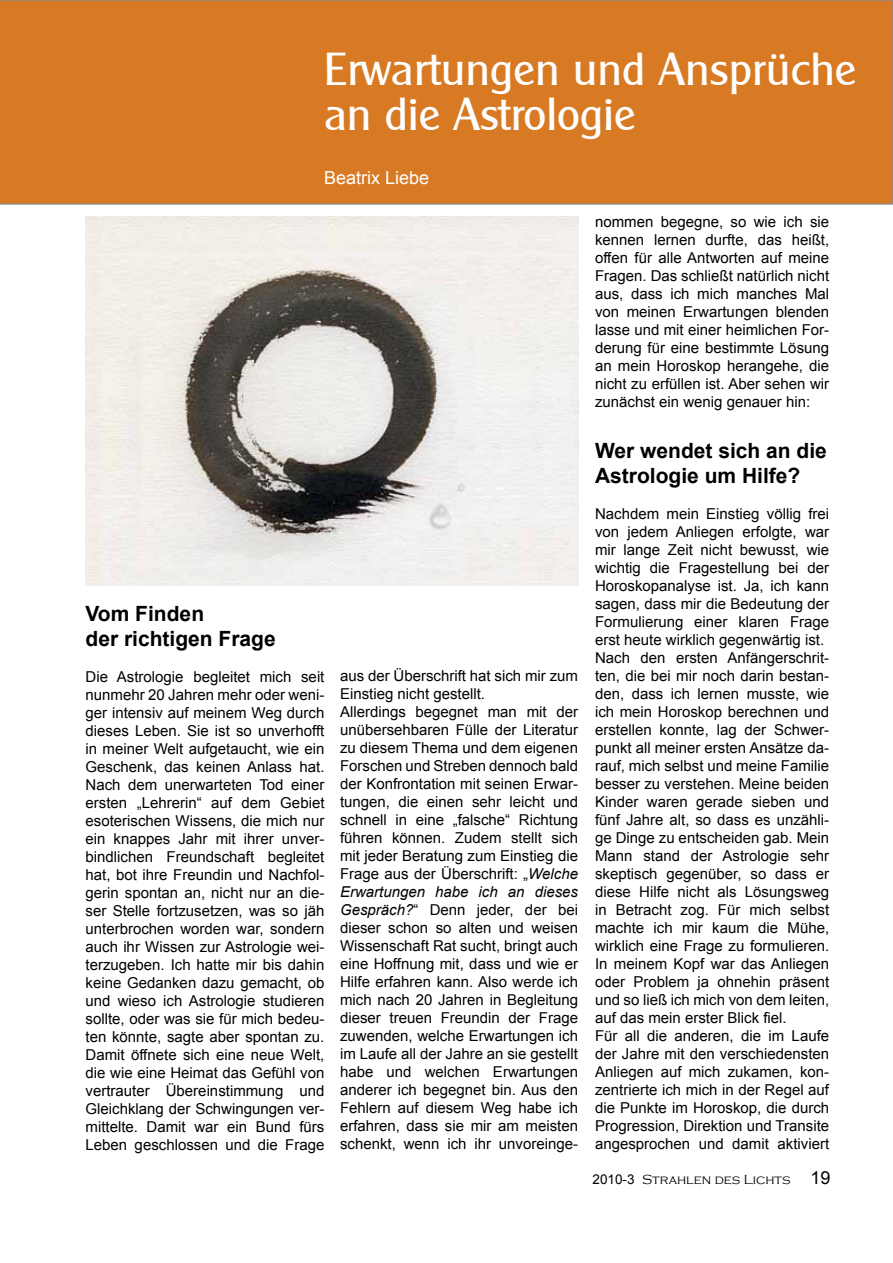
<style>
.page{position:relative;width:893px;height:1263px;background:#fff}
.page>*{position:absolute;margin:0;border:0;box-sizing:border-box;transform-origin:0 0}
.t1{font:45px/45px "Clarity Gothic SF";color:#fff}
.t2{font:700 21px/25.2px "Arial";color:#000}
.t3{font:18px "Arial";color:#fff}
.t4{font:15px/18px "Arial";color:#000;text-align:justify}
.t5{font:300 13.5px "Copperplate Gothic";color:#000}
.s1{font-style:italic}
.s2{font-family:"Arial";font-weight:400}
.s3{font-family:"Arial";font-weight:400;font-size:18px}
</style>
<div class="page">
<div style="left:0;top:0;width:893px;height:204px;background:#d87a23"></div>
<img style="left:86px;top:216px;width:492px;height:369px">
<h1 class="t1" style="left:324px;top:48px;width:534px">Erwartungen und Ansprüche an die Astrologie</h1>
<p class="t3" style="left:324px;top:166px;width:107px">Beatrix Liebe</p>
<h2 class="t2" style="left:86px;top:601px;width:192px">Vom Finden<br>der richtigen Frage</h2>
<p class="t4" style="left:86px;top:668px;width:240px">Die Astrologie begleitet mich seit nunmehr 20 Jahren mehr oder weni&shy;ger intensiv auf meinem Weg durch dieses Leben. Sie ist so unverhofft in meiner Welt aufgetaucht, wie ein Geschenk, das keinen Anlass hat.<br>Nach dem unerwarteten Tod einer ersten „Lehrerin“ auf dem Gebiet esoterischen Wissens, die mich nur ein knappes Jahr mit ihrer unver&shy;bindlichen Freundschaft begleitet hat, bot ihre Freundin und Nachfol&shy;gerin spontan an, nicht nur an die&shy;ser Stelle fortzusetzen, was so jäh unterbrochen worden war, sondern auch ihr Wissen zur Astrologie wei&shy;terzugeben. Ich hatte mir bis dahin keine Gedanken dazu gemacht, ob und wieso ich Astrologie studieren sollte, oder was sie für mich bedeu&shy;ten könnte, sagte aber spontan zu.<br>Damit öffnete sich eine neue Welt, die wie eine Heimat das Gefühl von vertrauter Übereinstimmung und Gleichklang der Schwingungen ver&shy;mittelte. Damit war ein Bund fürs Leben geschlossen und die Frage</p>
<p class="t4" style="left:340px;top:666px;width:240px;text-align:left">aus der Überschrift hat sich mir zum Einstieg nicht gestellt.<br>Allerdings begegnet man mit der unübersehbaren Fülle der Literatur zu diesem Thema und dem eigenen Forschen und Streben dennoch bald der Konfrontation mit seinen Erwar&shy;tungen, die einen sehr leicht und schnell in eine „falsche“ Richtung führen können. Zudem stellt sich mit jeder Beratung zum Einstieg die Frage aus der Überschrift: „<span class="s1">Welche Erwartungen habe ich an dieses Gespräch?</span>“ Denn jeder, der bei dieser schon so alten und weisen Wissenschaft Rat sucht, bringt auch eine Hoffnung mit, dass und wie er Hilfe erfahren kann. Also werde ich mich nach 20 Jahren in Begleitung dieser treuen Freundin der Frage zuwenden, welche Erwartungen ich im Laufe all der Jahre an sie gestellt habe und welchen Erwartungen anderer ich begegnet bin. Aus den Fehlern auf diesem Weg habe ich erfahren, dass sie mir am meisten schenkt, wenn ich ihr unvoreinge-</p>
<p class="t4" style="left:595px;top:213px;width:236px">nommen begegne, so wie ich sie kennen lernen durfte, das heißt, offen für alle Antworten auf meine Fragen. Das schließt natürlich nicht aus, dass ich mich manches Mal von meinen Erwartungen blenden lasse und mit einer heimlichen For&shy;derung für eine bestimmte Lösung an mein Horoskop herangehe, die nicht zu erfüllen ist. Aber sehen wir zunächst ein wenig genauer hin:</p>
<h2 class="t2" style="left:595px;top:438px;width:233px">Wer wendet sich an die<br>Astrologie um Hilfe?</h2>
<p class="t4" style="left:595px;top:505px;width:236px;text-align:left">Nachdem mein Einstieg völlig frei von jedem Anliegen erfolgte, war mir lange Zeit nicht bewusst, wie wichtig die Fragestellung bei der Horoskopanalyse ist. Ja, ich kann sagen, dass mir die Bedeutung der Formulierung einer klaren Frage erst heute wirklich gegenwärtig ist.<br>Nach den ersten Anfängerschrit&shy;ten, die bei mir noch darin bestan&shy;den, dass ich lernen musste, wie ich mein Horoskop berechnen und erstellen konnte, lag der Schwer&shy;punkt all meiner ersten Ansätze da&shy;rauf, mich selbst und meine Familie besser zu verstehen. Meine beiden Kinder waren gerade sieben und fünf Jahre alt, so dass es unzähli&shy;ge Dinge zu entscheiden gab. Mein Mann stand der Astrologie sehr skeptisch gegenüber, so dass er diese Hilfe nicht als Lösungsweg in Betracht zog. Für mich selbst machte ich mir kaum die Mühe, wirklich eine Frage zu formulieren.<br>In meinem Kopf war das Anliegen oder Problem ja ohnehin präsent und so ließ ich mich von dem leiten, auf das mein erster Blick fiel.<br>Für all die anderen, die im Laufe der Jahre mit den verschiedensten Anliegen auf mich zukamen, kon&shy;zentrierte ich mich in der Regel auf die Punkte im Horoskop, die durch Progression, Direktion und Transite angesprochen und damit aktiviert</p>
<p class="t5" style="left:593px;top:1172px;width:239px"><span class="s2">2010-3</span> Strahlen des Lichts <span class="s3">19</span></p>
</div>
